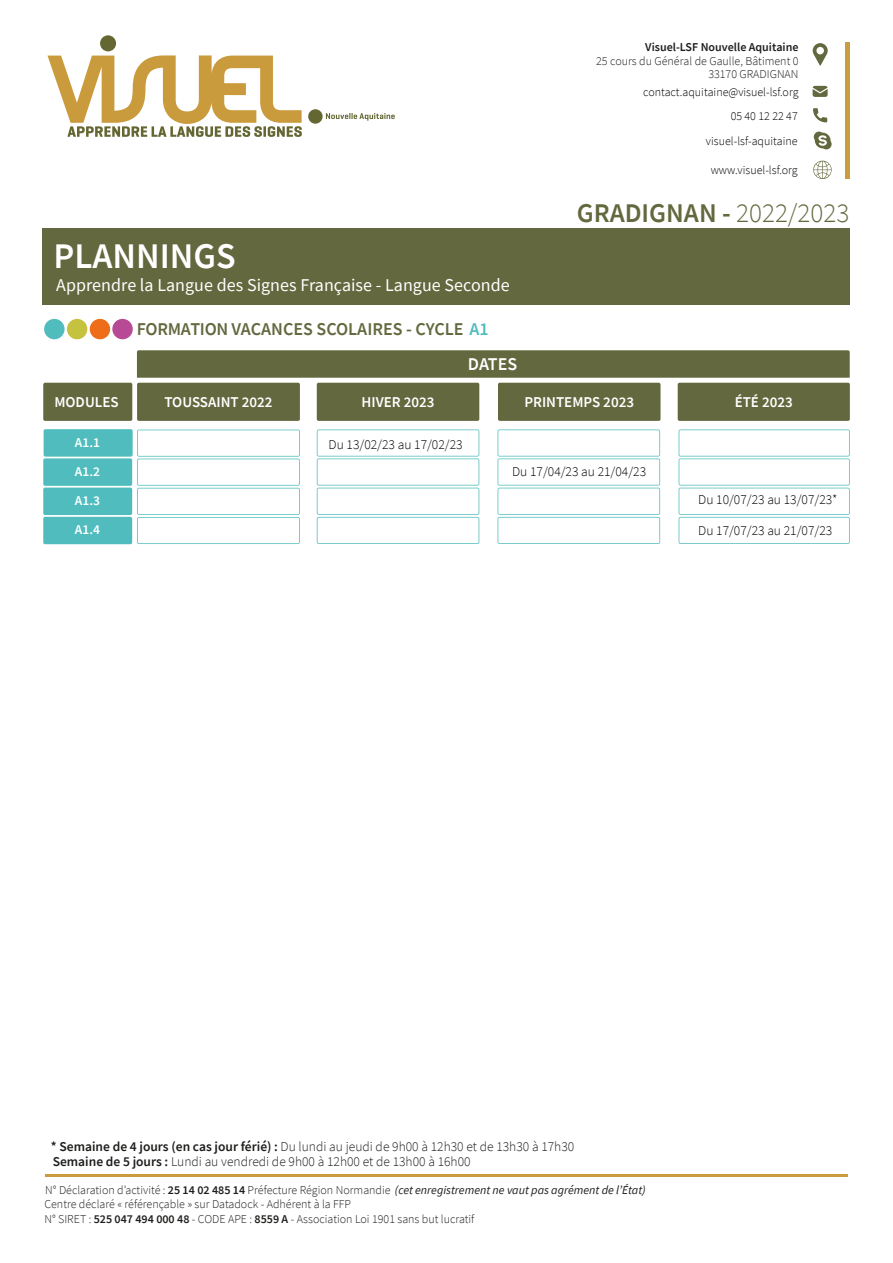
<style>
.page{position:relative;width:893px;height:1263px;background:#fff}
.page>*{position:absolute;margin:0;border:0;box-sizing:border-box;transform-origin:0 0}
.t1{font:600 36px "Source Sans Pro";color:#fff}
.t2{font:600 27px "Source Sans Pro";color:#64683e}
.t3{font:18px "Source Sans Pro";letter-spacing:.005em;color:#fff}
.t4{font:600 18px "Source Sans Pro";color:#64683e}
.t5{font:600 18px "Source Sans Pro";letter-spacing:-.005em;color:#fff}
.t6{font:600 15px "Source Sans Pro";color:#fff}
.t7{font:300 13.5px/15px "Source Sans Pro";color:#1d1d1c}
.t8{font:300 13.5px "Source Sans Pro";color:#000100}
.t9{font:600 13.5px/29.2px "Source Sans Pro";color:#fff;text-align:justify}
.t10{font:300 12px/13.8px "Source Sans Pro";color:#1e1f1d}
.t11{font:300 12px/24.8px "Source Sans Pro";color:#000100;text-align:right}
.t12{font:300 12px/13.4px "Source Sans Pro";color:#1d1d1c;text-align:right}
.t13{font:600 12px "Source Sans Pro";color:#1d1d1c}
.s1{color:#50bcbd}
.s2{font-weight:300}
.s3{font-weight:600}
.s4{font-weight:600;color:#fff}
.s5{font-weight:400;font-style:italic}
</style>
<div class="page">
<div style="left:845px;top:43px;width:5px;height:136px;background:#ca9c3d"></div>
<svg style="left:813px;top:161px;width:19px;height:18px"></svg>
<svg style="left:813px;top:86px;width:15px;height:11px"></svg>
<svg style="left:813px;top:108px;width:14px;height:14px"></svg>
<svg style="left:814px;top:132px;width:18px;height:17px"></svg>
<svg style="left:813px;top:43px;width:15px;height:23px"></svg>
<div style="left:42px;top:229px;width:807px;height:76px;background:#64683e"></div>
<div style="left:100px;top:35px;width:16px;height:16px;background:#646732;border-radius:50%"></div>
<svg style="left:47px;top:55px;width:255px;height:82px"></svg>
<div style="left:308px;top:109px;width:15px;height:15px;background:#646732;border-radius:50%"></div>
<svg style="left:326px;top:113px;width:69px;height:8px"></svg>
<hr style="left:46px;top:1174px;width:802px;height:3px;background:#ca9c3d">
<svg style="left:137px;top:430px;width:163px;height:114px"></svg>
<svg style="left:317px;top:429px;width:162px;height:115px"></svg>
<div style="left:44px;top:429px;width:89px;height:28px;background:#50bcbd;border-radius:2px"></div>
<div style="left:43px;top:458px;width:89px;height:28px;background:#50bcbd;border-radius:2px"></div>
<div style="left:43px;top:488px;width:89px;height:27px;background:#50bcbd;border-radius:2px"></div>
<div style="left:43px;top:517px;width:89px;height:27px;background:#50bcbd;border-radius:2px"></div>
<svg style="left:498px;top:429px;width:162px;height:115px"></svg>
<svg style="left:679px;top:429px;width:171px;height:115px"></svg>
<div style="left:137px;top:383px;width:163px;height:38px;background:#64683e;border-radius:2px"></div>
<div style="left:317px;top:383px;width:162px;height:38px;background:#64683e;border-radius:2px"></div>
<div style="left:498px;top:383px;width:162px;height:38px;background:#64683e;border-radius:2px"></div>
<div style="left:678px;top:383px;width:172px;height:38px;background:#64683e;border-radius:2px"></div>
<div style="left:44px;top:319px;width:21px;height:20px;background:#50bcbd;border-radius:50%"></div>
<div style="left:67px;top:319px;width:20px;height:20px;background:#c5c23f;border-radius:50%"></div>
<div style="left:90px;top:319px;width:20px;height:20px;background:#ed6d18;border-radius:50%"></div>
<div style="left:112px;top:319px;width:21px;height:20px;background:#b84a95;border-radius:50%"></div>
<div style="left:43px;top:383px;width:89px;height:38px;background:#64683e;border-radius:2px"></div>
<svg style="left:137px;top:350px;width:713px;height:28px;background:#676b42"></svg>
<p class="t13" style="left:645px;top:39px;width:155px">Visuel-LSF Nouvelle Aquitaine</p>
<p class="t12" style="left:596px;top:54px;width:204px">25 cours du Général de Gaulle, Bâtiment 0<br>33170 GRADIGNAN</p>
<p class="t11" style="left:643px;top:79px;width:157px">contact.aquitaine@visuel-lsf.org<br>05 40 12 22 47 visuel-lsf-aquitaine</p>
<p class="t11" style="left:711px;top:157px;width:89px">www.visuel-lsf.org</p>
<h1 class="t1" style="left:53px;top:233px;width:184px">PLANNINGS</h1>
<h3 class="t3" style="left:56px;top:274px;width:455px">Apprendre la Langue des Signes Française - Langue Seconde</h3>
<h3 class="t4" style="left:137px;top:317px;width:353px">FORMATION VACANCES SCOLAIRES - CYCLE <span class="s1">A1</span></h3>
<h3 class="t5" style="left:468px;top:352px;width:51px">DATES</h3>
<h2 class="t2" style="left:577px;top:195px;width:274px">GRADIGNAN - <span class="s2">2022/2023</span></h2>
<p class="t6" style="left:54px;top:392px;width:66px">MODULES</p>
<p class="t6" style="left:164px;top:392px;width:110px">TOUSSAINT 2022</p>
<p class="t6" style="left:362px;top:392px;width:74px">HIVER 2023</p>
<p class="t6" style="left:524px;top:392px;width:111px">PRINTEMPS 2023</p>
<p class="t6" style="left:735px;top:392px;width:60px">ÉTÉ 2023</p>
<p class="t9" style="left:75px;top:427px;width:27px">A1.1<br>A1.2<br>A1.3<br>A1.4</p>
<p class="t8" style="left:329px;top:436px;width:136px">Du 13/02/23 au 17/02/23</p>
<p class="t8" style="left:512px;top:463px;width:136px">Du 17/04/23 au 21/04/23</p>
<p class="t8" style="left:698px;top:491px;width:141px">Du 10/07/23 au 13/07/23*</p>
<p class="t8" style="left:698px;top:522px;width:136px">Du 17/07/23 au 21/07/23</p>
<p class="t7" style="left:44px;top:1138px;width:532px;text-indent:7px"><span class="s3">* Semaine de 4 jours (en cas jour férié) :</span> Du lundi au jeudi de 9h00 à 12h30 et de 13h30 à 17h30 <span class="s4">*</span> <span class="s3">Semaine de 5 jours :</span> Lundi au vendredi de 9h00 à 12h00 et de 13h00 à 16h00</p>
<p class="t10" style="left:44px;top:1183px;width:603px">N° Déclaration d’activité : <span class="s3">25 14 02 485 14</span> Préfecture Région Normandie <span class="s5">(cet enregistrement ne vaut pas agrément de l’État)<br></span>Centre déclaré « référençable » sur Datadock - Adhérent à la FFP</p>
<p class="t10" style="left:44px;top:1212px;width:432px">N° SIRET : <span class="s3">525 047 494 000 48</span> - CODE APE : <span class="s3">8559 A</span> - Association Loi 1901 sans but lucratif</p>
</div>
